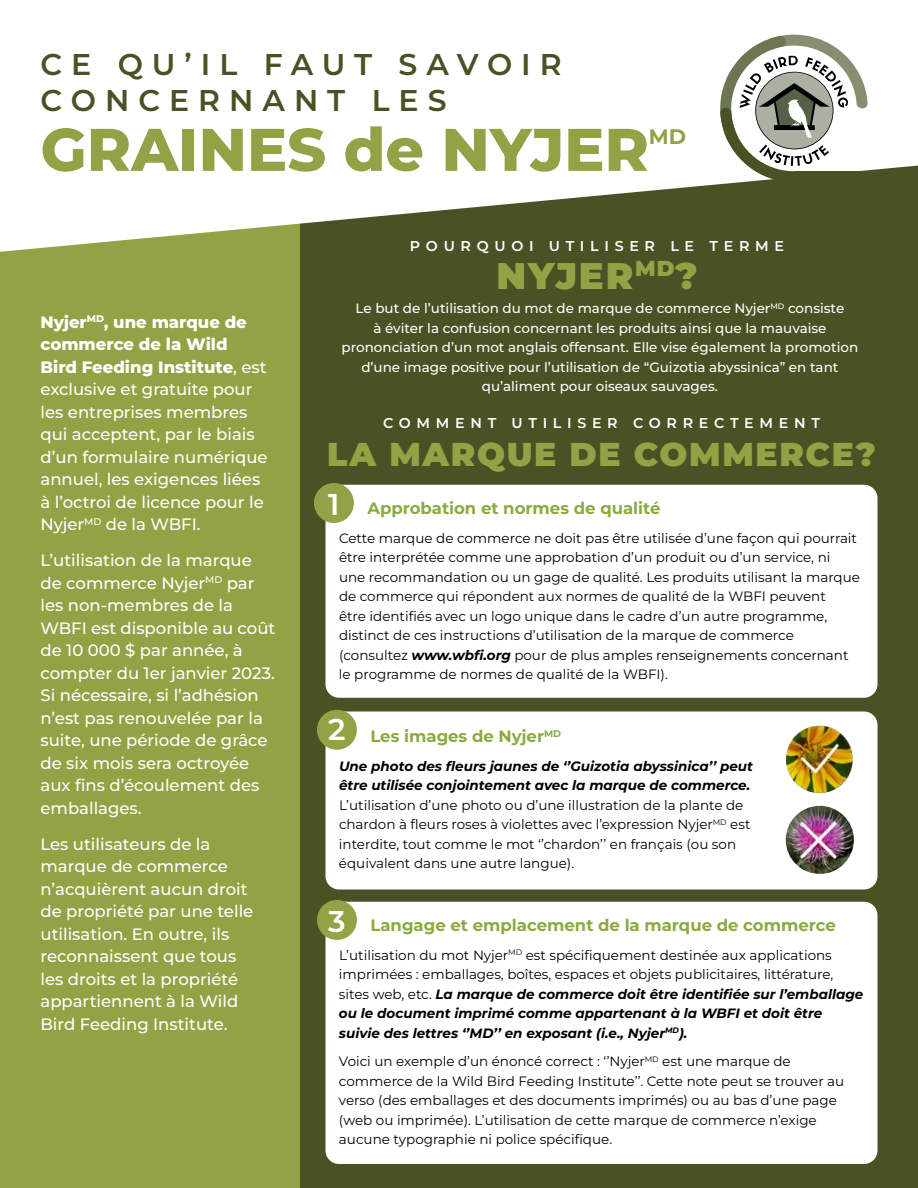
<style>
.page{position:relative;width:918px;height:1188px;background:#475324}
.page>*{position:absolute;margin:0;border:0;box-sizing:border-box;transform-origin:0 0}
.t1{font:800 60px "Montserrat";color:#92a345}
.t2{font:900 37.05px "Montserrat";letter-spacing:.05em;color:#92a345}
.t3{font:900 33px "Montserrat";letter-spacing:.05em;color:#92a345}
.t4{font:600 30px/36px "Montserrat";letter-spacing:.3em;color:#475324}
.t5{font:600 30px "Montserrat";color:#fff}
.t6{font:700 21px "Montserrat";color:#92a345}
.t7{font:500 16.5px/22.5px "Montserrat";color:#fff}
.t8{font:700 16.5px "Montserrat";color:#8baa3f}
.t9{font:600 14.25px "Montserrat";letter-spacing:.4em;color:#fff}
.t10{font:13.5px/19.5px "Montserrat";color:#000}
.t11{font:italic 700 13.5px/19.5px "Montserrat";color:#000}
.t12{font:500 13.5px/19.5px "Montserrat";color:#fff;text-align:center}
.s1{font-weight:800}
.s2{font-weight:700;font-style:italic}
.s3{font-weight:400;font-style:normal}
</style>
<div class="page">
<div style="left:0;top:0;width:299px;height:1188px;background:#92a345"></div>
<svg style="left:0;top:0;width:918px;height:252px;fill:#fff"></svg>
<div style="left:326px;top:485px;width:552px;height:213px;background:#fff;border-radius:14px"></div>
<div style="left:314px;top:483px;width:40px;height:40px;background:#92a345;border-radius:50%"></div>
<div style="left:326px;top:712px;width:552px;height:177px;background:#fff;border-radius:14px"></div>
<div style="left:317px;top:710px;width:40px;height:40px;background:#92a345;border-radius:50%"></div>
<img style="left:786px;top:725px;width:68px;height:68px;border-radius:34px">
<img style="left:786px;top:806px;width:68px;height:68px;border-radius:34px">
<div style="left:326px;top:902px;width:552px;height:262px;background:#fff;border-radius:14px"></div>
<div style="left:317px;top:900px;width:40px;height:40px;background:#92a345;border-radius:50%"></div>
<div style="left:794px;top:171px;width:119px;height:11px;background:#475324"></div>
<svg style="left:720px;top:35px;width:148px;height:147px;background:#babdb2"></svg>
<h3 class="t4" style="left:40px;top:49px;width:523px">CE QU’IL FAUT SAVOIR<br>CONCERNANT LES</h3>
<h1 class="t1" style="left:40px;top:123px;width:610px">GRAINES de NYJER</h1>
<h3 class="t6" style="left:649px;top:127px;width:39px">MD</h3>
<p class="t7" style="left:40px;top:312px;width:229px"><span class="s1">Nyjer</span><sup>MD</sup><span class="s1">, une marque de commerce de la Wild<br>Bird Feeding Institute</span>, est exclusive et gratuite pour les entreprises membres qui acceptent, par le biais d’un formulaire numérique annuel, les exigences liées à l’octroi de licence pour le<br>Nyjer<sup>MD</sup> de la WBFI.</p>
<p class="t7" style="left:40px;top:550px;width:236px">L’utilisation de la marque de commerce Nyjer<sup>MD</sup> par les non-membres de la<br>WBFI est disponible au coût de 10 000 $ par année, à compter du 1er janvier 2023.<br>Si nécessaire, si l’adhésion n’est pas renouvelée par la suite, une période de grâce de six mois sera octroyée aux fins d’écoulement des emballages.</p>
<p class="t7" style="left:40px;top:834px;width:214px">Les utilisateurs de la marque de commerce n’acquièrent aucun droit de propriété par une telle utilisation. En outre, ils reconnaissent que tous les droits et la propriété appartiennent à la Wild<br>Bird Feeding Institute.</p>
<p class="t9" style="left:410px;top:240px;width:376px">POURQUOI UTILISER LE TERME</p>
<h2 class="t2" style="left:496px;top:261px;width:203px">NYJER<sup>MD</sup>?</h2>
<p class="t12" style="left:342px;top:299px;width:518px">Le but de l’utilisation du mot de marque de commerce Nyjer<sup>MD</sup> consiste<br>à éviter la confusion concernant les produits ainsi que la mauvaise prononciation d’un mot anglais offensant. Elle vise également la promotion d’une image positive pour l’utilisation de “Guizotia abyssinica” en tant qu’aliment pour oiseaux sauvages.</p>
<p class="t9" style="left:383px;top:418px;width:438px">COMMENT UTILISER CORRECTEMENT</p>
<h3 class="t3" style="left:327px;top:441px;width:550px">LA MARQUE DE COMMERCE?</h3>
<p class="t8" style="left:367px;top:501px;width:295px">Approbation et normes de qualité</p>
<p class="t10" style="left:339px;top:529px;width:522px">Cette marque de commerce ne doit pas être utilisée d’une façon qui pourrait être interprétée comme une approbation d’un produit ou d’un service, ni une recommandation ou un gage de qualité. Les produits utilisant la marque de commerce qui répondent aux normes de qualité de la WBFI peuvent<br>être identifiés avec un logo unique dans le cadre d’un autre programme, distinct de ces instructions d’utilisation de la marque de commerce (consultez <span class="s2">www.wbfi.org</span> pour de plus amples renseignements concernant le programme de normes de qualité de la WBFI).</p>
<h3 class="t5" style="left:328px;top:492px;width:13px">1</h3>
<h3 class="t5" style="left:328px;top:717px;width:19px">2</h3>
<p class="t8" style="left:370px;top:729px;width:192px">Les images de Nyjer<sup>MD</sup></p>
<p class="t11" style="left:339px;top:756px;width:416px">Une photo des fleurs jaunes de ‘’Guizotia abyssinica’’ peut être utilisée conjointement avec la marque de commerce.</p>
<p class="t10" style="left:339px;top:797px;width:413px">L’utilisation d’une photo ou d’une illustration de la plante de chardon à fleurs roses à violettes avec l’expression Nyjer<sup>MD</sup> est interdite, tout comme le mot ‘’chardon’’ en français (ou son équivalent dans une autre langue).</p>
<h3 class="t5" style="left:328px;top:909px;width:19px">3</h3>
<p class="t8" style="left:370px;top:918px;width:467px">Langage et emplacement de la marque de commerce</p>
<p class="t11" style="left:339px;top:945px;width:526px"><span class="s3">L’utilisation du mot Nyjer</span><sup>MD</sup> <span class="s3">est spécifiquement destinée aux applications imprimées : emballages, boîtes, espaces et objets publicitaires, littérature, sites web, etc.</span> La marque de commerce doit être identifiée sur l’emballage ou le document imprimé comme appartenant à la WBFI et doit être suivie des lettres ‘’MD’’ en exposant (i.e., Nyjer<sup>MD</sup>).</p>
<p class="t10" style="left:339px;top:1051px;width:507px">Voici un exemple d’un énoncé correct : ‘’Nyjer<sup>MD</sup> est une marque de commerce de la Wild Bird Feeding Institute’’. Cette note peut se trouver au verso (des emballages et des documents imprimés) ou au bas d’une page (web ou imprimée). L’utilisation de cette marque de commerce n’exige aucune typographie ni police spécifique.</p>
</div>
